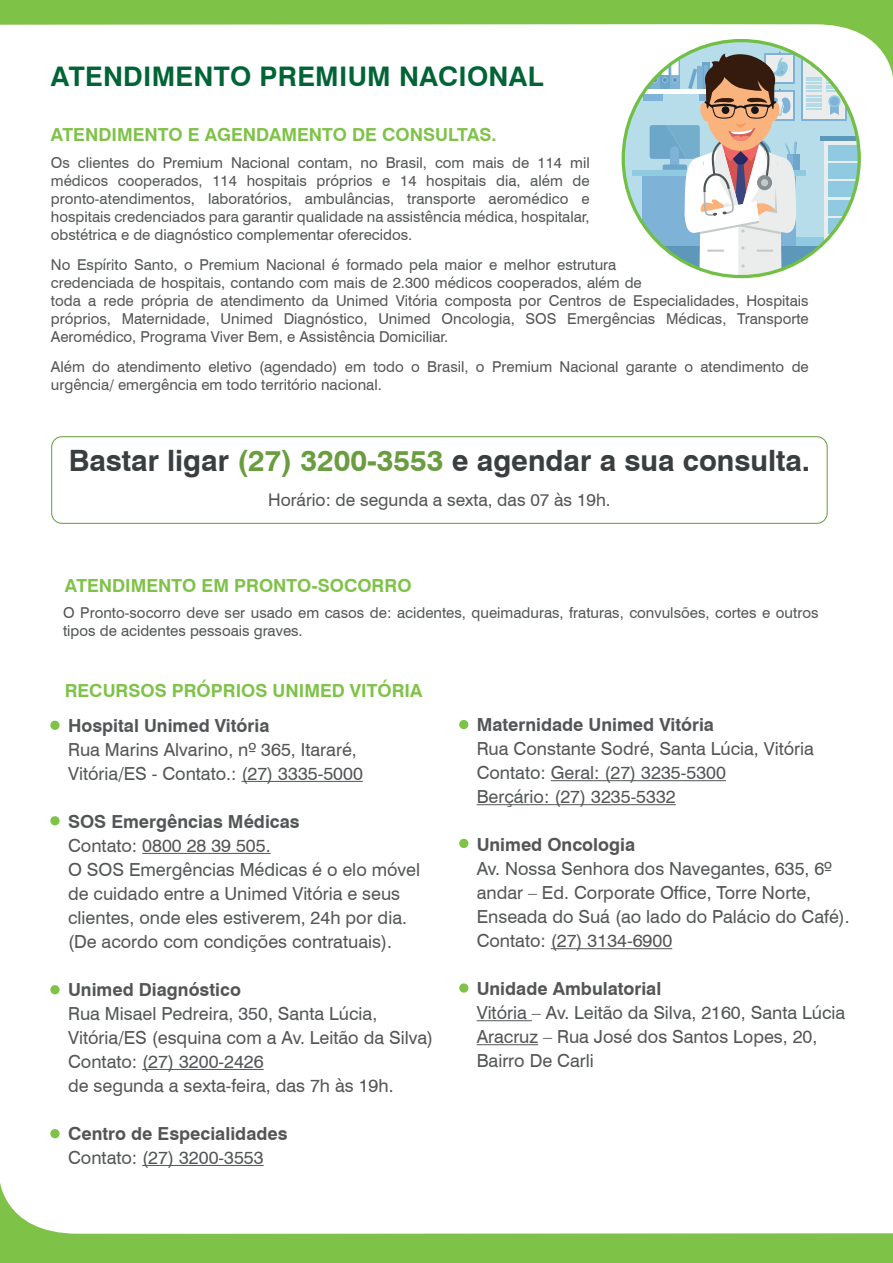
<style>
.page{position:relative;width:893px;height:1263px;background:#fff}
.page>*{position:absolute;margin:0;border:0;box-sizing:border-box;transform-origin:0 0}
.t1{font:700 29.4px "Swiss 721 BT";color:#3a3e40}
.t2{font:700 27px "Swiss 721 BT";letter-spacing:.01em;color:#006436}
.t3{font:18px/24px "Swiss 721 BT";color:#535557}
.t4{font:700 18px "Swiss 721 BT";color:#535557}
.t5{font:700 18px "Swiss 721 BT";color:#7ec247}
.t6{font:17.4px "Swiss 721 BT";color:#535557}
.t7{font:15px/18px "Swiss 721 BT";color:#535557}
.s1{color:#699d40}
</style>
<div class="page">
<svg style="left:0;top:0;width:893px;height:77px"></svg>
<svg style="left:0;top:1182px;width:893px;height:81px"></svg>
<div style="left:623px;top:41px;width:236px;height:236px;background:#b6dde9;border-radius:118px"></div>
<svg style="left:798px;top:238px;width:26px;height:8px"></svg>
<svg style="left:798px;top:246px;width:25px;height:18px"></svg>
<svg style="left:801px;top:53px;width:46px;height:67px"></svg>
<svg style="left:803px;top:55px;width:41px;height:63px"></svg>
<svg style="left:811px;top:62px;width:26px;height:8px"></svg>
<svg style="left:806px;top:77px;width:36px;height:38px"></svg>
<svg style="left:828px;top:95px;width:12px;height:12px"></svg>
<div style="left:830px;top:97px;width:9px;height:9px;background:#7eb2d6;border-radius:50%"></div>
<div style="left:793px;top:154px;width:6px;height:16px;background:#6ca6c8"></div>
<div style="left:632px;top:170px;width:174px;height:6px;background:#90cae1"></div>
<div style="left:640px;top:55px;width:10px;height:34px;background:#fff"></div>
<div style="left:820px;top:136px;width:39px;height:5px;background:#5d97b9"></div>
<svg style="left:824px;top:141px;width:33px;height:104px"></svg>
<div style="left:828px;top:145px;width:31px;height:16px;background:#90cae1"></div>
<div style="left:828px;top:163px;width:31px;height:16px;background:#90cae1"></div>
<svg style="left:828px;top:182px;width:31px;height:15px"></svg>
<svg style="left:828px;top:200px;width:29px;height:15px"></svg>
<svg style="left:828px;top:218px;width:29px;height:15px"></svg>
<svg style="left:641px;top:51px;width:157px;height:226px"></svg>
<hr style="left:241px;top:781px;width:122px;height:1px;background:#535557">
<hr style="left:142px;top:853px;width:129px;height:1px;background:#535557">
<hr style="left:142px;top:1069px;width:122px;height:1px;background:#535557">
<hr style="left:142px;top:1165px;width:122px;height:1px;background:#535557">
<hr style="left:551px;top:780px;width:175px;height:1px;background:#535557">
<hr style="left:477px;top:804px;width:199px;height:1px;background:#535557">
<hr style="left:551px;top:948px;width:121px;height:1px;background:#535557">
<hr style="left:477px;top:1020px;width:55px;height:1px;background:#535557">
<hr style="left:477px;top:1044px;width:61px;height:1px;background:#535557">
<div style="left:50px;top:721px;width:10px;height:9px;background:#7ec247;border-radius:50%"></div>
<div style="left:459px;top:720px;width:9px;height:9px;background:#7ec247;border-radius:50%"></div>
<div style="left:459px;top:839px;width:9px;height:9px;background:#7ec247;border-radius:50%"></div>
<div style="left:459px;top:983px;width:9px;height:10px;background:#7ec247;border-radius:50%"></div>
<div style="left:50px;top:816px;width:10px;height:9px;background:#7ec247;border-radius:50%"></div>
<div style="left:50px;top:985px;width:10px;height:9px;background:#7ec247;border-radius:50%"></div>
<div style="left:50px;top:1129px;width:10px;height:9px;background:#7ec247;border-radius:50%"></div>
<div style="left:51px;top:436px;width:777px;height:88px;border:1px solid #699d40;border-radius:10px"></div>
<h2 class="t2" style="left:51px;top:60px;width:494px">ATENDIMENTO PREMIUM NACIONAL</h2>
<p class="t5" style="left:51px;top:123px;width:447px">ATENDIMENTO E AGENDAMENTO DE CONSULTAS.</p>
<p class="t7" style="left:51px;top:154px;width:540px;text-align:justify">Os clientes do Premium Nacional contam, no Brasil, com mais de 114 mil médicos cooperados, 114 hospitais próprios e 14 hospitais dia, além de pronto-atendimentos, laboratórios, ambulâncias, transporte aeromédico e hospitais credenciados para garantir qualidade na assistência médica, hospitalar, obstétrica e de diagnóstico complementar oferecidos.</p>
<p class="t7" style="left:51px;top:256px;width:759px">No Espírito Santo, o Premium Nacional é formado pela maior e melhor estrutura<br>credenciada de hospitais, contando com mais de 2.300 médicos cooperados, além de<br>toda a rede própria de atendimento da Unimed Vitória composta por Centros de Especialidades, Hospitais próprios, Maternidade, Unimed Diagnóstico, Unimed Oncologia, SOS Emergências Médicas, Transporte Aeromédico, Programa Viver Bem, e Assistência Domiciliar.</p>
<p class="t7" style="left:51px;top:358px;width:759px">Além do atendimento eletivo (agendado) em todo o Brasil, o Premium Nacional garante o atendimento de urgência/ emergência em todo território nacional.</p>
<h1 class="t1" style="left:69px;top:443px;width:743px">Bastar ligar <span class="s1">(27) 3200-3553</span> e agendar a sua consulta.</h1>
<p class="t6" style="left:268px;top:489px;width:344px">Horário: de segunda a sexta, das 07 às 19h.</p>
<p class="t5" style="left:65px;top:575px;width:348px">ATENDIMENTO EM PRONTO-SOCORRO</p>
<p class="t7" style="left:63px;top:604px;width:757px">O Pronto-socorro deve ser usado em casos de: acidentes, queimaduras, fraturas, convulsões, cortes e outros tipos de acidentes pessoais graves.</p>
<p class="t5" style="left:65px;top:680px;width:359px">RECURSOS PRÓPRIOS UNIMED VITÓRIA</p>
<p class="t4" style="left:68px;top:714px;width:203px">Hospital Unimed Vitória</p>
<p class="t3" style="left:68px;top:737px;width:296px">Rua Marins Alvarino, nº 365, Itararé,<br>Vitória/ES - Contato.: (27) 3335-5000</p>
<p class="t4" style="left:68px;top:810px;width:233px">SOS Emergências Médicas</p>
<p class="t3" style="left:68px;top:833px;width:354px">Contato: 0800 28 39 505.<br>O SOS Emergências Médicas é o elo móvel de cuidado entre a Unimed Vitória e seus clientes, onde eles estiverem, 24h por dia. (De acordo com condições contratuais).</p>
<p class="t4" style="left:68px;top:978px;width:174px">Unimed Diagnóstico</p>
<p class="t3" style="left:68px;top:1001px;width:367px">Rua Misael Pedreira, 350, Santa Lúcia, Vitória/ES (esquina com a Av. Leitão da Silva)<br>Contato: (27) 3200-2426<br>de segunda a sexta-feira, das 7h às 19h.</p>
<p class="t4" style="left:68px;top:1122px;width:221px">Centro de Especialidades</p>
<p class="t3" style="left:68px;top:1145px;width:197px">Contato: (27) 3200-3553</p>
<p class="t4" style="left:477px;top:713px;width:239px">Maternidade Unimed Vitória</p>
<p class="t3" style="left:477px;top:736px;width:339px">Rua Constante Sodré, Santa Lúcia, Vitória<br>Contato: Geral: (27) 3235-5300<br>Berçário: (27) 3235-5332</p>
<p class="t4" style="left:477px;top:833px;width:160px">Unimed Oncologia</p>
<p class="t3" style="left:477px;top:856px;width:375px">Av. Nossa Senhora dos Navegantes, 635, 6º andar – Ed. Corporate Office, Torre Norte, Enseada do Suá (ao lado do Palácio do Café).<br>Contato: (27) 3134-6900</p>
<p class="t4" style="left:477px;top:977px;width:186px">Unidade Ambulatorial</p>
<p class="t3" style="left:477px;top:1000px;width:370px">Vitória – Av. Leitão da Silva, 2160, Santa Lúcia<br>Aracruz – Rua José dos Santos Lopes, 20,<br>Bairro De Carli</p>
</div>
